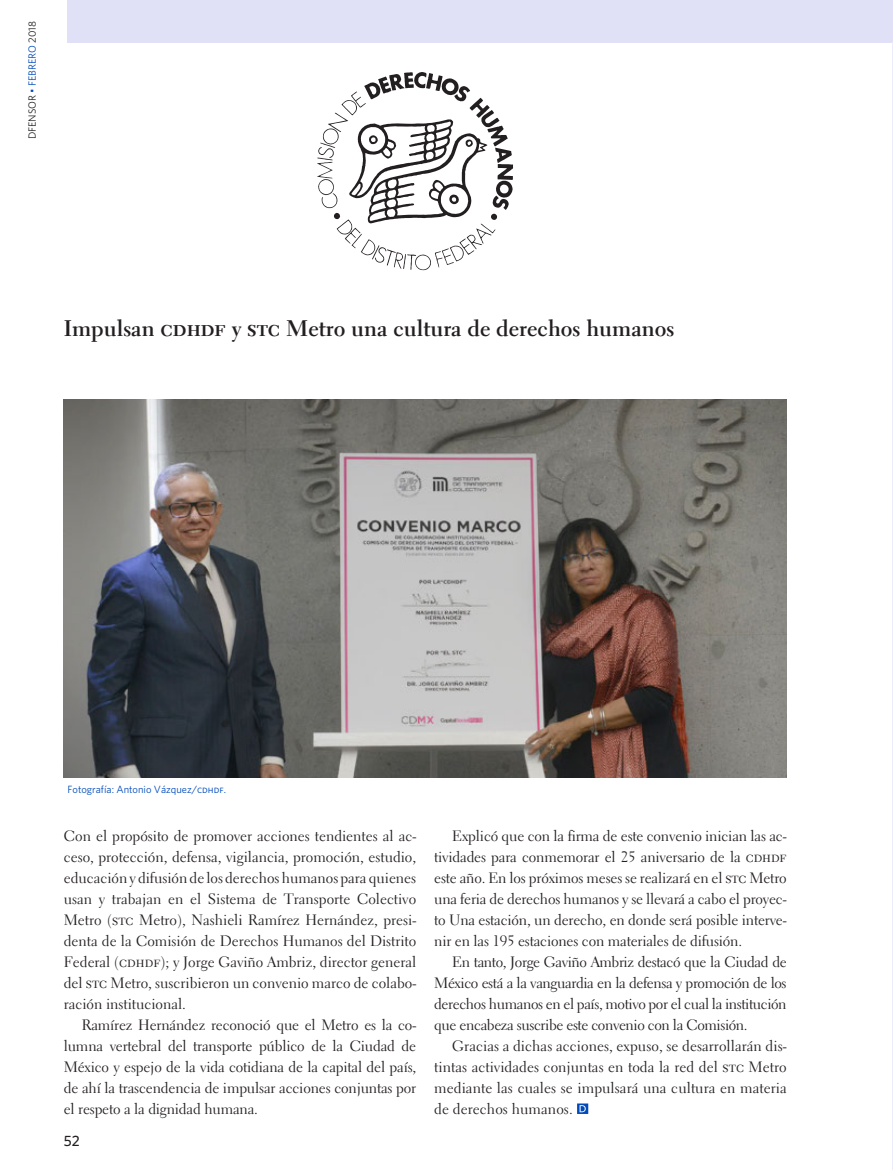
<style>
.page{position:relative;width:893px;height:1170px;background:#fff}
.page>*{position:absolute;margin:0;border:0;box-sizing:border-box;transform-origin:0 0}
.Normal_c_s{font:700 22.5px "Electra LT Std";color:#231f20}
.Normal_c_s-2{font:15px/21px "Electra LT Std";letter-spacing:-.01em;color:#231f20;text-align:justify}
.t1{font:500 15px "Whitney";color:#231f20}
.nota_pie{font:10.5px "Whitney";color:#004aba}
.t2{font:10.5px "Whitney";color:#231f20}
.s1{color:#004aba}
.s2{font-family:"Whitney Book SC"}
</style>
<div class="page">
<div style="left:68px;top:0;width:825px;height:43px;background:#e0e0f6"></div>
<hr style="left:892px;top:42px;width:1px;height:1127px;background:#ebebf9">
<svg style="left:317px;top:72px;width:196px;height:198px"></svg>
<img style="left:64px;top:400px;width:723px;height:377px">
<svg style="left:577px;top:1103px;width:11px;height:10px"></svg>
<p class="t2" style="left:26px;top:139px;width:120px;rotate:-90deg">DFENSOR <span class="s1">• FEBRERO</span> 2018</p>
<p class="Normal_c_s" style="left:64px;top:314px;width:612px">Impulsan cdhdf y stc Metro una cultura de derechos humanos</p>
<p class="nota_pie" style="left:68px;top:783px;width:160px">Fotografía: Antonio Vázquez/<span class="s2">cdhdf</span>.</p>
<p class="Normal_c_s-2" style="left:64px;top:824px;width:354px">Con el propósito de promover acciones tendientes al ac&shy;ceso, protección, defensa, vigilancia, promoción, estudio, educación y difusión de los derechos humanos para quienes usan y trabajan en el Sistema de Transporte Colectivo Metro (stc Metro), Nashieli Ramírez Hernández, presi&shy;denta de la Comisión de Derechos Humanos del Distrito Federal (cdhdf); y Jorge Gaviño Ambriz, director general del stc Metro, suscribieron un convenio marco de colabo&shy;ración institucional.</p>
<p class="Normal_c_s-2" style="left:64px;top:1013px;width:354px;text-indent:18px">Ramírez Hernández reconoció que el Metro es la co&shy;lumna vertebral del transporte público de la Ciudad de México y espejo de la vida cotidiana de la capital del país, de ahí la trascendencia de impulsar acciones conjuntas por el respeto a la dignidad humana.</p>
<p class="t1" style="left:64px;top:1131px;width:17px">52</p>
<p class="Normal_c_s-2" style="left:434px;top:824px;width:354px;text-indent:18px">Explicó que con la firma de este convenio inician las ac&shy;tividades para conmemorar el 25 aniversario de la cdhdf este año. En los próximos meses se realizará en el stc Metro una feria de derechos humanos y se llevará a cabo el proyec&shy;to Una estación, un derecho, en donde será posible interve&shy;nir en las 195 estaciones con materiales de difusión.</p>
<p class="Normal_c_s-2" style="left:434px;top:950px;width:354px;text-indent:18px">En tanto, Jorge Gaviño Ambriz destacó que la Ciudad de México está a la vanguardia en la defensa y promoción de los derechos humanos en el país, motivo por el cual la institución que encabeza suscribe este convenio con la Comisión.</p>
<p class="Normal_c_s-2" style="left:434px;top:1034px;width:354px;text-indent:18px">Gracias a dichas acciones, expuso, se desarrollarán dis&shy;tintas actividades conjuntas en toda la red del stc Metro mediante las cuales se impulsará una cultura en materia de derechos humanos.</p>
</div>
